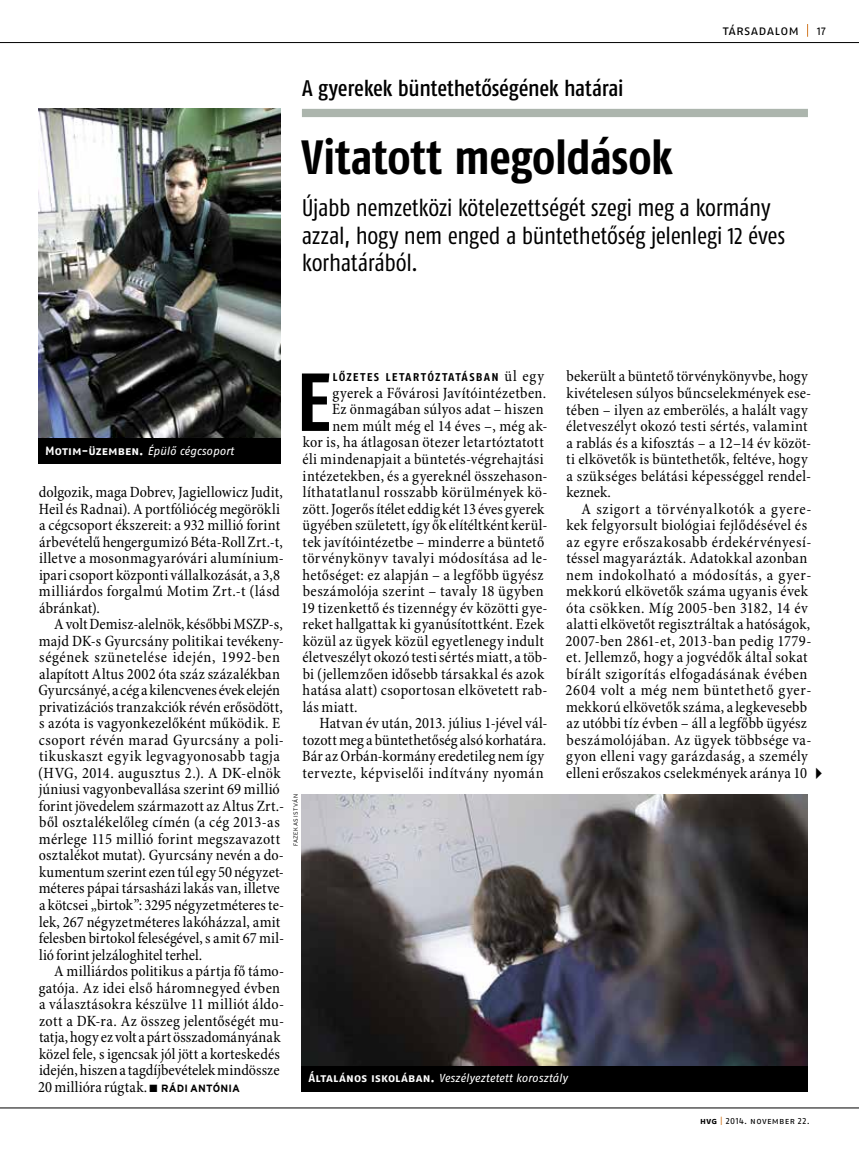
<style>
.page{position:relative;width:859px;height:1149px;background:#fff}
.page>*{position:absolute;margin:0;border:0;box-sizing:border-box;transform-origin:0 0}
.t1{font:700 81.9px "Fago Co";color:#000}
.t2{font:700 48px "Fago Co";letter-spacing:-.01em;color:#000}
.t3{font:24px/27.5px "Fago Co";letter-spacing:-.01em;color:#000}
.t4{font:500 22.5px "Fago Co";letter-spacing:-.01em;color:#000}
.t5{font:condensed 15.75px/16.5px "Minion Pro";letter-spacing:.02em;color:#000}
.t6{font:condensed 15.75px "Minion Pro";color:#000}
.t7{font:13.5px "Fago No Regular Caps";letter-spacing:.015em;color:#000}
.t8{font:italic 11.55px "Fago No";color:#fff}
.t9{font:11.25px "Fago No Bold Caps";letter-spacing:.1em;color:#000}
.t10{font:11.25px "Fago No";color:#000}
.t11{font:9px "Fago No Regular Caps";letter-spacing:.04em;color:#000}
.t12{font:300 6px "Interstate";letter-spacing:.055em;color:#000}
.s1{font-family:"Fago No Bold Caps";font-style:normal;font-size:12px}
.s2{font-family:"Interstate Rg kocka";font-weight:700;font-stretch:normal;font-size:10.5px}
.s3{font-family:"Minion Pro";font-stretch:condensed;font-size:15.75px}
.s4{font-family:"Fago No Bold Caps"}
.s5{color:#d27b27}
</style>
<div class="page">
<svg style="left:807px;top:24px;width:1px;height:13px"></svg>
<img style="left:38px;top:109px;width:243px;height:329px">
<div style="left:302px;top:109px;width:506px;height:8px;background:#acb5ad"></div>
<img style="left:302px;top:794px;width:506px;height:271px">
<div style="left:302px;top:1065px;width:506px;height:26px;background:#000"></div>
<div style="left:38px;top:438px;width:243px;height:26px;background:#000"></div>
<hr style="left:0;top:42px;width:859px;height:1px;background:#000">
<hr style="left:0;top:1107px;width:859px;height:1px;background:#000">
<p class="t7" style="left:723px;top:22px;width:78px">társadalom</p>
<p class="t10" style="left:817px;top:24px;width:10px">17</p>
<h3 class="t4" style="left:302px;top:75px;width:323px">A gyerekek büntethetőségének határai</h3>
<h2 class="t2" style="left:302px;top:129px;width:373px">Vitatott megoldások</h2>
<h3 class="t3" style="left:302px;top:194px;width:485px">Újabb nemzetközi kötelezettségét szegi meg a kormány azzal, hogy nem enged a büntethetőség jelenlegi 12 éves korhatárából.</h3>
<p class="t8" style="left:45px;top:444px;width:190px"><span class="s1">Motim-üzemben.</span> Épülő cégcsoport</p>
<p class="t5" style="left:39px;top:484px;width:247px">dolgozik, maga Dobrev, Jagiellowicz Judit, Heil és Radnai). A portfóliócég megörökli a cégcsoport ékszereit: a 932 millió forint árbevételű hengergumizó Béta-Roll Zrt.-t, illetve a mosonmagyaróvári alumínium&shy;ipari csoport központi vállalkozását, a 3,8 milliárdos forgalmú Motim Zrt.-t (lásd ábránkat).</p>
<p class="t5" style="left:38px;top:616px;width:247px;text-indent:16px">A volt Demisz-alelnök, későbbi MSZP-s, majd DK-s Gyurcsány politikai tevékeny&shy;ségének szünetelése idején, 1992-ben alapított Altus 2002 óta száz százalékban Gyurcsányé, a cég a kilencvenes évek elején privatizációs tranzakciók révén erősödött, s azóta is vagyonkezelőként működik. E csoport révén marad Gyurcsány a poli&shy;tikuskaszt egyik legvagyonosabb tagja (HVG, 2014. augusztus 2.). A DK-elnök júniusi vagyonbevallása szerint 69 millió forint jövedelem származott az Altus Zrt.- ből osztalékelőleg címén (a cég 2013-as mérlege 115 millió forint megszavazott osztalékot mutat). Gyurcsány nevén a do&shy;kumentum szerint ezen túl egy 50 négyzet&shy;méteres pápai társasházi lakás van, illetve a kötcsei „birtok”: 3295 négyzetméteres te&shy;lek, 267 négyzetméteres lakóházzal, amit felesben birtokol feleségével, s amit 67 mil&shy;lió forint jelzáloghitel terhel.</p>
<p class="t5" style="left:38px;top:963px;width:247px;text-indent:16px">A milliárdos politikus a pártja fő támo&shy;gatója. Az idei első háromnegyed évben a választásokra készülve 11 milliót áldo&shy;zott a DK-ra. Az összeg jelentőségét mu&shy;tatja, hogy ez volt a párt összadományának közel fele, s igencsak jól jött a korteskedés idején, hiszen a tagdíjbevételek mindössze 20 millióra rúgtak. <span class="s2">Ž RÁDI ANTÓNIA</span></p>
<h1 class="t1" style="left:297px;top:354px;width:36px">E</h1>
<p class="t9" style="left:332px;top:371px;width:213px">lőzetes letartóztatásban <span class="s3">ül egy</span></p>
<p class="t5" style="left:332px;top:385px;width:215px">gyerek a Fővárosi Javítóintézetben.</p>
<p class="t5" style="left:332px;top:401px;width:213px">Ez önmagában súlyos adat – hiszen</p>
<p class="t5" style="left:332px;top:418px;width:217px">nem múlt még el 14 éves –, még ak-</p>
<p class="t5" style="left:303px;top:434px;width:243px">kor is, ha átlagosan ötezer letartóztatott</p>
<p class="t5" style="left:303px;top:451px;width:242px">éli mindenapjait a büntetés-végrehajtási</p>
<p class="t5" style="left:303px;top:467px;width:246px">intézetekben, és a gyereknél összehason-</p>
<p class="t5" style="left:303px;top:484px;width:246px">líthatatlanul rosszabb körülmények kö-</p>
<p class="t5" style="left:303px;top:500px;width:243px">zött. Jogerős ítélet eddig két 13 éves gyerek</p>
<p class="t5" style="left:302px;top:517px;width:247px">ügyében született, így ők elítéltként kerül-</p>
<p class="t5" style="left:303px;top:533px;width:243px">tek javítóintézetbe – minderre a büntető</p>
<p class="t5" style="left:303px;top:550px;width:246px">törvénykönyv tavalyi módosítása ad le-</p>
<p class="t5" style="left:303px;top:566px;width:242px">hetőséget: ez alapján – a legfőbb ügyész</p>
<p class="t5" style="left:303px;top:583px;width:242px">beszámolója szerint – tavaly 18 ügyben</p>
<p class="t5" style="left:301px;top:600px;width:248px">19 tizenkettő és tizennégy év közötti gye-</p>
<p class="t5" style="left:303px;top:616px;width:243px">reket hallgattak ki gyanúsítottként. Ezek</p>
<p class="t5" style="left:303px;top:633px;width:243px">közül az ügyek közül egyetlenegy indult</p>
<p class="t5" style="left:303px;top:649px;width:247px">életveszélyt okozó testi sértés miatt, a töb-</p>
<p class="t5" style="left:303px;top:666px;width:243px">bi (jellemzően idősebb társakkal és azok</p>
<p class="t5" style="left:303px;top:682px;width:246px">hatása alatt) csoportosan elkövetett rab-</p>
<p class="t5" style="left:303px;top:699px;width:56px">lás miatt.</p>
<p class="t5" style="left:319px;top:715px;width:230px">Hatvan év után, 2013. július 1-jével vál-</p>
<p class="t6" style="left:303px;top:730px;width:245px">tozott meg a büntethetőség alsó korhatára.</p>
<p class="t6" style="left:302px;top:746px;width:244px">Bár az Orbán-kormány eredetileg nem így</p>
<p class="t5" style="left:303px;top:765px;width:243px">tervezte, képviselői indítvány nyomán</p>
<p class="t12" style="left:292px;top:845px;width:53px;rotate:-90deg">fazekas istván</p>
<p class="t5" style="left:566px;top:369px;width:247px">bekerült a büntető törvénykönyvbe, hogy kivételesen súlyos bűncselekmények ese&shy;tében – ilyen az emberölés, a halált vagy életveszélyt okozó testi sértés, valamint a rablás és a kifosztás – a 12–14 év közöt&shy;ti elkövetők is büntethetők, feltéve, hogy a szükséges belátási képességgel rendel&shy;keznek.</p>
<p class="t5" style="left:565px;top:501px;width:247px;text-indent:16px">A szigort a törvényalkotók a gyere&shy;kek felgyorsult biológiai fejlődésével és az egyre erőszakosabb érdekérvényesí&shy;téssel magyarázták. Adatokkal azonban nem indokolható a módosítás, a gyer&shy;mekkorú elkövetők száma ugyanis évek óta csökken. Míg 2005-ben 3182, 14 év alatti elkövetőt regisztráltak a hatóságok, 2007-ben 2861-et, 2013-ban pedig 1779- et. Jellemző, hogy a jogvédők által sokat bírált szigorítás elfogadásának évében 2604 volt a még nem büntethető gyer&shy;mekkorú elkövetők száma, a legkevesebb az utóbbi tíz évben – áll a legfőbb ügyész beszámolójában. Az ügyek többsége va&shy;gyon elleni vagy garázdaság, a személy elleni erőszakos cselekmények aránya 10</p>
<p class="t8" style="left:308px;top:1071px;width:261px"><span class="s1">Általános iskolában.</span> Veszélyeztetett korosztály</p>
<p class="t11" style="left:700px;top:1115px;width:111px"><span class="s4">hvg</span> <span class="s5">|</span> 2014. november 22.</p>
</div>
